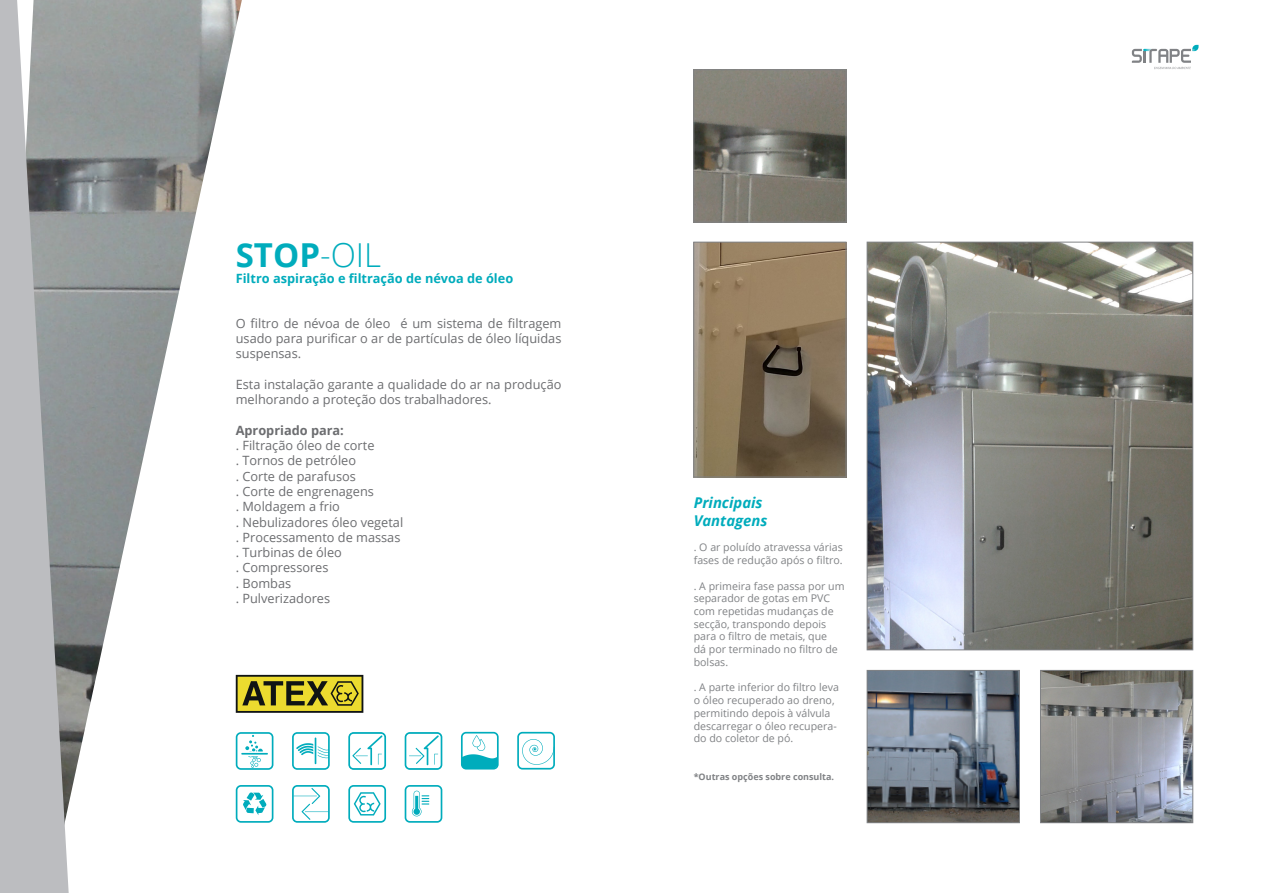
<style>
.page{position:relative;width:1263px;height:893px;background:#fff}
.page>*{position:absolute;margin:0;border:0;box-sizing:border-box;transform-origin:0 0}
.t1{font:700 33px "Open Sans";color:#00acbc}
.t2{font:italic 700 14.85px "Open Sans";color:#00acbc}
.t3{font:12.75px/15.3px "Open Sans";color:#6c6d70;text-align:justify}
.t4{font:700 12.75px "Open Sans";color:#00acbc}
.t5{font:700 12.75px "Open Sans";color:#6c6d70}
.t6{font:10.65px/12.8px "Open Sans";color:#808285}
.t7{font:700 9px "Open Sans";color:#808285}
.s1{font-weight:300}
</style>
<div class="page">
<img style="left:69px;top:0;width:173px;height:819px">
<svg style="left:0;top:0;width:69px;height:893px;background:#acaeb0"></svg>
<img style="left:695px;top:244px;width:149px;height:231px">
<div style="left:693px;top:242px;width:153px;height:235px;border:1px solid #808285"></div>
<img style="left:869px;top:244px;width:322px;height:404px">
<div style="left:867px;top:242px;width:326px;height:408px;border:1px solid #808285"></div>
<img style="left:695px;top:71px;width:149px;height:149px">
<div style="left:693px;top:69px;width:153px;height:153px;border:1px solid #808285"></div>
<svg style="left:1132px;top:45px;width:66px;height:24px"></svg>
<img style="left:1042px;top:672px;width:149px;height:149px">
<div style="left:1040px;top:670px;width:153px;height:153px;border:1px solid #808285"></div>
<img style="left:869px;top:672px;width:149px;height:149px">
<div style="left:867px;top:670px;width:153px;height:153px;border:1px solid #808285"></div>
<svg style="left:236px;top:675px;width:127px;height:38px;background:#9c9226"></svg>
<svg style="left:236px;top:732px;width:37px;height:38px"></svg>
<div style="left:240px;top:751px;width:29px;height:5px;background:#ecf8fa;border-radius:2px"></div>
<hr style="left:241px;top:753px;width:27px;height:2px;background:#00acbc">
<svg style="left:348px;top:732px;width:38px;height:38px"></svg>
<svg style="left:461px;top:732px;width:38px;height:37px"></svg>
<svg style="left:236px;top:785px;width:37px;height:38px"></svg>
<svg style="left:292px;top:785px;width:38px;height:38px"></svg>
<svg style="left:517px;top:732px;width:38px;height:37px"></svg>
<svg style="left:292px;top:732px;width:38px;height:38px"></svg>
<svg style="left:348px;top:785px;width:38px;height:38px"></svg>
<svg style="left:405px;top:785px;width:37px;height:38px"></svg>
<svg style="left:405px;top:732px;width:37px;height:38px"></svg>
<p class="t1" style="left:236px;top:232px;width:147px">STOP<span class="s1">-OIL</span></p>
<p class="t4" style="left:236px;top:269px;width:279px">Filtro aspiração e filtração de névoa de óleo</p>
<p class="t3" style="left:236px;top:315px;width:327px">O filtro de névoa de óleo é um sistema de filtragem usado para purificar o ar de partículas de óleo líquidas suspensas.</p>
<p class="t3" style="left:236px;top:376px;width:327px">Esta instalação garante a qualidade do ar na produção melhorando a proteção dos trabalhadores.</p>
<p class="t5" style="left:236px;top:421px;width:110px">Apropriado para:</p>
<p class="t3" style="left:236px;top:437px;width:140px">. Filtração óleo de corte</p>
<p class="t3" style="left:236px;top:453px;width:122px">. Tornos de petróleo</p>
<p class="t3" style="left:236px;top:468px;width:122px">. Corte de parafusos</p>
<p class="t3" style="left:236px;top:483px;width:140px">. Corte de engrenagens</p>
<p class="t3" style="left:236px;top:499px;width:106px">. Moldagem a frio</p>
<p class="t3" style="left:236px;top:514px;width:169px">. Nebulizadores óleo vegetal</p>
<p class="t3" style="left:236px;top:529px;width:166px">. Processamento de massas</p>
<p class="t3" style="left:236px;top:544px;width:108px">. Turbinas de óleo</p>
<p class="t3" style="left:236px;top:560px;width:94px">. Compressores</p>
<p class="t3" style="left:236px;top:575px;width:57px">. Bombas</p>
<p class="t3" style="left:236px;top:590px;width:96px">. Pulverizadores</p>
<p class="t2" style="left:694px;top:492px;width:70px">Principais</p>
<p class="t2" style="left:694px;top:510px;width:75px">Vantagens</p>
<p class="t6" style="left:694px;top:541px;width:151px">. O ar poluído atravessa várias fases de redução após o filtro.</p>
<p class="t6" style="left:694px;top:579px;width:152px">. A primeira fase passa por um separador de gotas em PVC com repetidas mudanças de secção, transpondo depois para o filtro de metais, que<br>dá por terminado no filtro de bolsas.</p>
<p class="t6" style="left:694px;top:681px;width:147px">. A parte inferior do filtro leva o óleo recuperado ao dreno, permitindo depois à válvula descarregar o óleo recupera&shy;do do coletor de pó.</p>
<p class="t7" style="left:694px;top:771px;width:142px">*Outras opções sobre consulta.</p>
</div>
